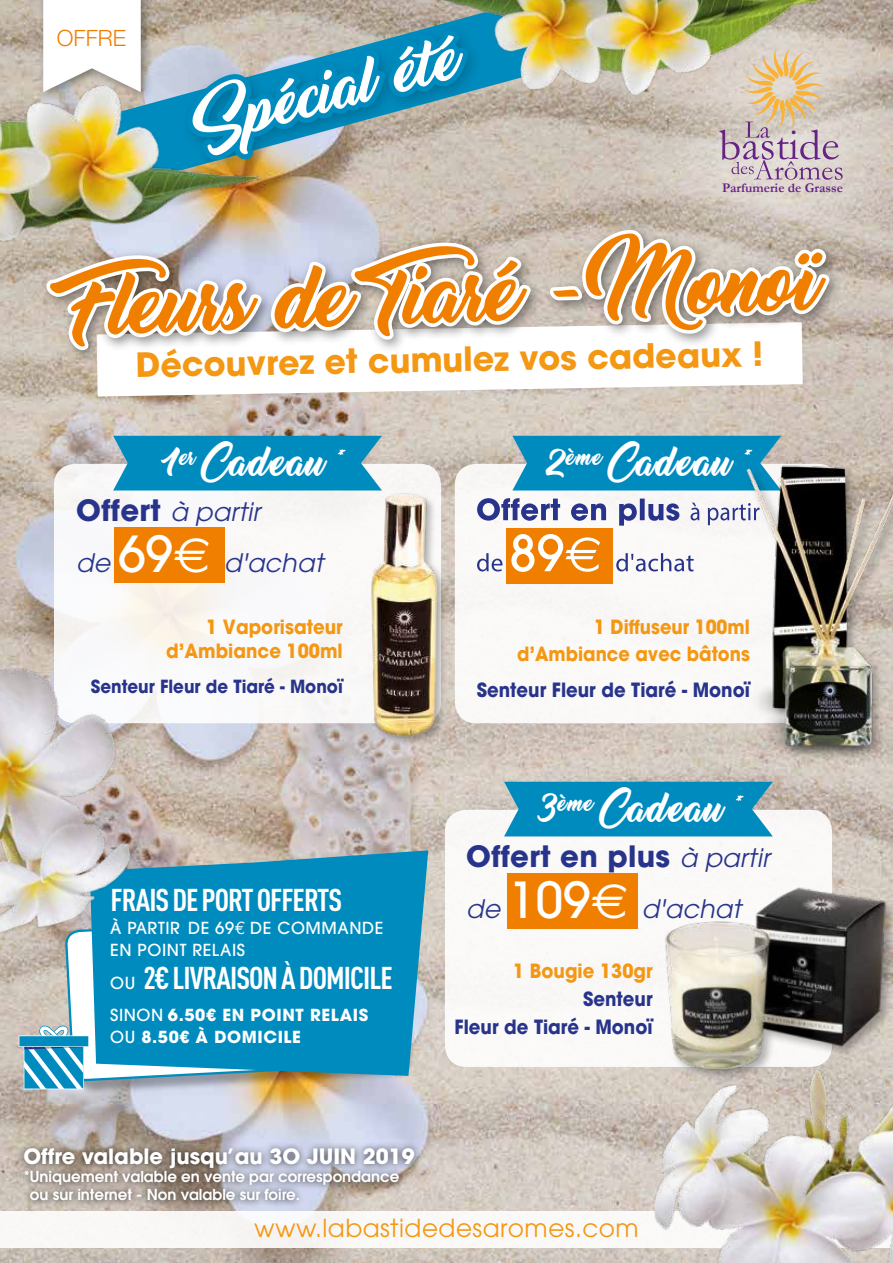
<style>
.page{position:relative;width:893px;height:1263px;background:#fff}
.page>*{position:absolute;margin:0;border:0;box-sizing:border-box;transform-origin:0 0}
.t1{font:69px "Thinking Of Betty";color:#f07f00}
.t2{font:49.05px "Thinking Of Betty";color:#fff}
.t3{font:700 33.15px "ITC Avant Garde Pro";color:#f49712}
.t4{font:33px "Thinking Of Betty";color:#fff;scale:.93 1}
.t5{font:700 condensed 31.2px "DIN Pro";letter-spacing:-.03em;color:#fff}
.t6{font:700 29.25px "ITC Avant Garde Std";letter-spacing:.01em;color:#28348b}
.t7{font:italic 25.35px/51px "ITC Avant Garde Pro";letter-spacing:.01em;color:#28348b}
.t8{font:24.75px "ITC Avant Garde Pro";letter-spacing:.02em;color:#f49712}
.t9{font:300 22.5px "Helvetica Neue";color:#f07f00}
.t10{font:700 21px "ITC Avant Garde Std";color:#fff}
.t11{font:700 19.5px/27.8px "ITC Avant Garde Pro";color:#28348b;text-align:right;scale:.93 1}
.t12{font:700 19.5px/23.4px "ITC Avant Garde Pro";color:#f49712;text-align:right;scale:.93 1}
.t13{font:700 19.5px/27px "ITC Avant Garde Pro";color:#f49712;text-align:right;scale:.91 1}
.t14{font:700 18px "ITC Avant Garde Pro";color:#28348b;scale:.93 1}
.t15{font:700 16.5px/22.5px "ITC Avant Garde Pro";letter-spacing:.035em;color:#fff}
.t16{font:500 16.5px/22.5px "ITC Avant Garde Pro";letter-spacing:.035em;color:#fff}
.t17{font:600 15px/18px "ITC Avant Garde Pro";color:#fff}
.t18{font:700 13.35px "Garamond";color:#662383}
.s1{font-family:"ITC Avant Garde Std";font-weight:700;font-style:normal;font-size:29.25px}
.s2{font-weight:500;font-style:normal;font-size:49.35px;color:#fff}
.s3{font-family:"Euro Sans";font-style:normal;font-size:49.35px;color:#fff}
.s4{font-family:"Euro Mono";font-weight:400;font-size:18px}
.s5{font-family:"ITC Avant Garde Pro";font-weight:500;font-stretch:normal;font-size:16.5px}
.s6{font-weight:500}
.s7{font-family:"ITC Avant Garde Pro";font-weight:400;font-style:italic;font-size:25.35px}
</style>
<div class="page">
<img style="left:0;top:316px;width:893px;height:947px">
<div style="left:0;top:1211px;width:893px;height:36px;background:#f9f8f7"></div>
<div style="left:16px;top:1141px;width:406px;height:67px;background:#000;opacity:.75"></div>
<div style="left:599px;top:0;width:294px;height:316px;background:#fff;opacity:.45"></div>
<div style="left:445px;top:810px;width:387px;height:257px;background:#faf9f8;border-radius:21px"></div>
<div style="left:508px;top:873px;width:130px;height:55px;background:#f07f00"></div>
<svg style="left:504px;top:782px;width:269px;height:54px"></svg>
<img style="left:66px;top:1022px;width:335px;height:132px">
<svg style="left:90px;top:850px;width:338px;height:226px;fill:#008bbe"></svg>
<svg style="left:19px;top:1026px;width:70px;height:63px"></svg>
<img style="left:638px;top:817px;width:255px;height:141px">
<img style="left:356px;top:732px;width:94px;height:17px">
<div style="left:743px;top:463px;width:150px;height:303px;background:#000;opacity:.3"></div>
<img style="left:732px;top:459px;width:161px;height:300px">
<img style="left:0;top:0;width:40px;height:381px">
<img style="left:586px;top:958px;width:307px;height:305px">
<img style="left:0;top:611px;width:243px;height:411px">
<img style="left:40px;top:0;width:803px;height:732px">
<h3 class="t9" style="left:57px;top:24px;width:71px">OFFRE</h3>
<h2 class="t2" style="left:196px;top:100px;width:269px;rotate:-15deg">Spécial été</h2>
<p class="t18" style="left:722px;top:180px;width:122px">Parfumerie de Grasse</p>
<h1 class="t1" style="left:70px;top:272px;width:755px;rotate:-2deg">Fleurs de Tiaré - Monoï</h1>
<h3 class="t3" style="left:136px;top:343px;width:629px;rotate:-1deg">Découvrez et cumulez vos cadeaux !</h3>
<h3 class="t4" style="left:163px;top:445px;width:197px">1<sup>er</sup> Cadeau <sup>*</sup></h3>
<h3 class="t4" style="left:546px;top:445px;width:222px">2<sup>ème</sup> Cadeau <sup>*</sup></h3>
<h3 class="t7" style="left:76px;top:485px;width:248px"><span class="s1">Offert</span> à partir<br>de <span class="s2">69</span><span class="s3">e</span> d'achat</h3>
<h3 class="t12" style="left:166px;top:615px;width:191px">1 Vaporisateur d’Ambiance 100ml</h3>
<p class="t14" style="left:91px;top:674px;width:272px">Senteur Fleur de Tiaré - Monoï</p>
<h3 class="t5" style="left:111px;top:876px;width:233px">FRAIS DE PORT OFFERTS</h3>
<p class="t16" style="left:110px;top:916px;width:275px">À PARTIR DE 69<span class="s4">E</span> DE COMMANDE<br>EN POINT RELAIS</p>
<h3 class="t5" style="left:110px;top:955px;width:284px"><span class="s5">OU</span> 2€ LIVRAISON À DOMICILE</h3>
<p class="t15" style="left:110px;top:1003px;width:259px"><span class="s6">SINON</span> 6.50€ EN POINT RELAIS<br><span class="s6">OU</span> 8.50€ À DOMICILE</p>
<h3 class="t13" style="left:517px;top:613px;width:257px">1 Diffuseur 100ml d’Ambiance avec bâtons</h3>
<h3 class="t11" style="left:477px;top:676px;width:295px">Senteur Fleur de Tiaré - Monoï</h3>
<h3 class="t4" style="left:538px;top:791px;width:222px">3<sup>ème</sup> Cadeau <sup>*</sup></h3>
<h3 class="t6" style="left:466px;top:837px;width:305px">Offert en plus <span class="s7">à partir</span></h3>
<h3 class="t7" style="left:466px;top:882px;width:276px">de <span class="s2">109</span><span class="s3">e</span> d'achat</h3>
<h3 class="t12" style="left:513px;top:959px;width:151px">1 Bougie 130gr</h3>
<h3 class="t11" style="left:455px;top:985px;width:214px">Senteur<br>Fleur de Tiaré - Monoï</h3>
<h3 class="t10" style="left:23px;top:1143px;width:393px">Offre valable jusqu’au 3O JUIN 2019</h3>
<p class="t17" style="left:30px;top:1168px;width:371px;text-indent:-7px">*Uniquement valable en vente par correspondance ou sur internet - Non valable sur foire.</p>
<h3 class="t8" style="left:254px;top:1212px;width:386px">www.labastidedesaromes.com</h3>
</div>
